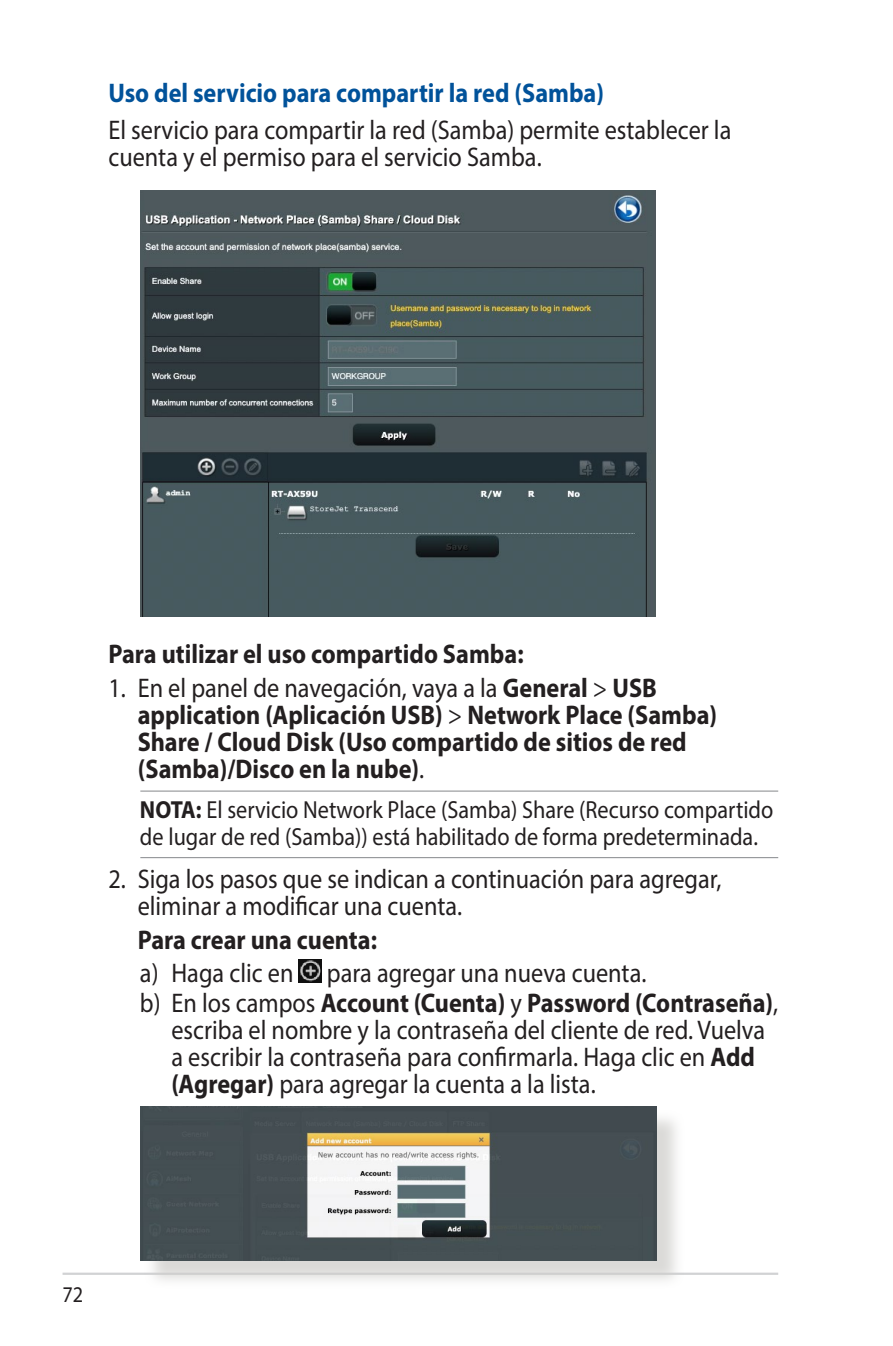
<style>
.page{position:relative;width:893px;height:1346px;background:#fff}
.page>*{position:absolute;margin:0;border:0;box-sizing:border-box;transform-origin:0 0}
.t1{font:27px/27px "Myriad Pro";color:#231f20;scale:.9 1}
.t2{font:700 27px/27px "Myriad Pro";color:#231f20;scale:.9 1}
.t3{font:700 27px "Myriad Pro";color:#01529a;scale:.9 1}
.t4{font:24.75px/27px "Myriad Pro";color:#231f20;scale:.9 1}
.t5{font:22.5px "Myriad Pro";color:#231f20;scale:.9 1}
.s1{font-weight:400}
.s2{font-weight:700}
</style>
<div class="page">
<hr style="left:63px;top:1272px;width:715px;height:3px;background:#d1d2d4">
<hr style="left:140px;top:790px;width:638px;height:2px;background:#939598">
<hr style="left:140px;top:857px;width:638px;height:1px;background:#939598">
<img style="left:299px;top:959px;width:23px;height:23px">
<div style="left:144px;top:1109px;width:541px;height:179px;background:#cfcecb;opacity:.75"></div>
<img style="left:140px;top:1106px;width:517px;height:155px">
<img style="left:140px;top:191px;width:515px;height:426px">
<p class="t3" style="left:108px;top:75px;width:552px">Uso del servicio para compartir la red (Samba)</p>
<p class="t1" style="left:108px;top:116px;width:694px">El servicio para compartir la red (Samba) permite establecer la cuenta y el permiso para el servicio Samba.</p>
<p class="t2" style="left:108px;top:640px;width:463px">Para utilizar el uso compartido Samba:</p>
<p class="t2" style="left:138px;top:673px;width:645px;text-indent:-29px"><span class="s1">1. En el panel de navegación, vaya a la</span> General <span class="s1">&gt;</span> USB application (Aplicación USB) <span class="s1">&gt;</span> Network Place (Samba)<br>Share / Cloud Disk (Uso compartido de sitios de red (Samba)/Disco en la nube)<span class="s1">.</span></p>
<p class="t4" style="left:140px;top:796px;width:705px"><span class="s2">NOTA:</span> El servicio Network Place (Samba) Share (Recurso compartido de lugar de red (Samba)) está habilitado de forma predeterminada.</p>
<p class="t1" style="left:138px;top:865px;width:650px;text-indent:-29px">2. Siga los pasos que se indican a continuación para agregar, eliminar a modificar una cuenta.</p>
<p class="t2" style="left:138px;top:925px;width:267px">Para crear una cuenta:</p>
<p class="t1" style="left:140px;top:958px;width:711px;line-height:30.2px">a) Haga clic en para agregar una nueva cuenta.<br>b) En los campos <span class="s2">Account (Cuenta)</span> y <span class="s2">Password (Contraseña)</span>,</p>
<p class="t1" style="left:171px;top:1016px;width:661px">escriba el nombre y la contraseña del cliente de red. Vuelva a escribir la contraseña para confirmarla. Haga clic en <span class="s2">Add (Agregar)</span> para agregar la cuenta a la lista.</p>
<p class="t5" style="left:63px;top:1281px;width:25px">72</p>
</div>
